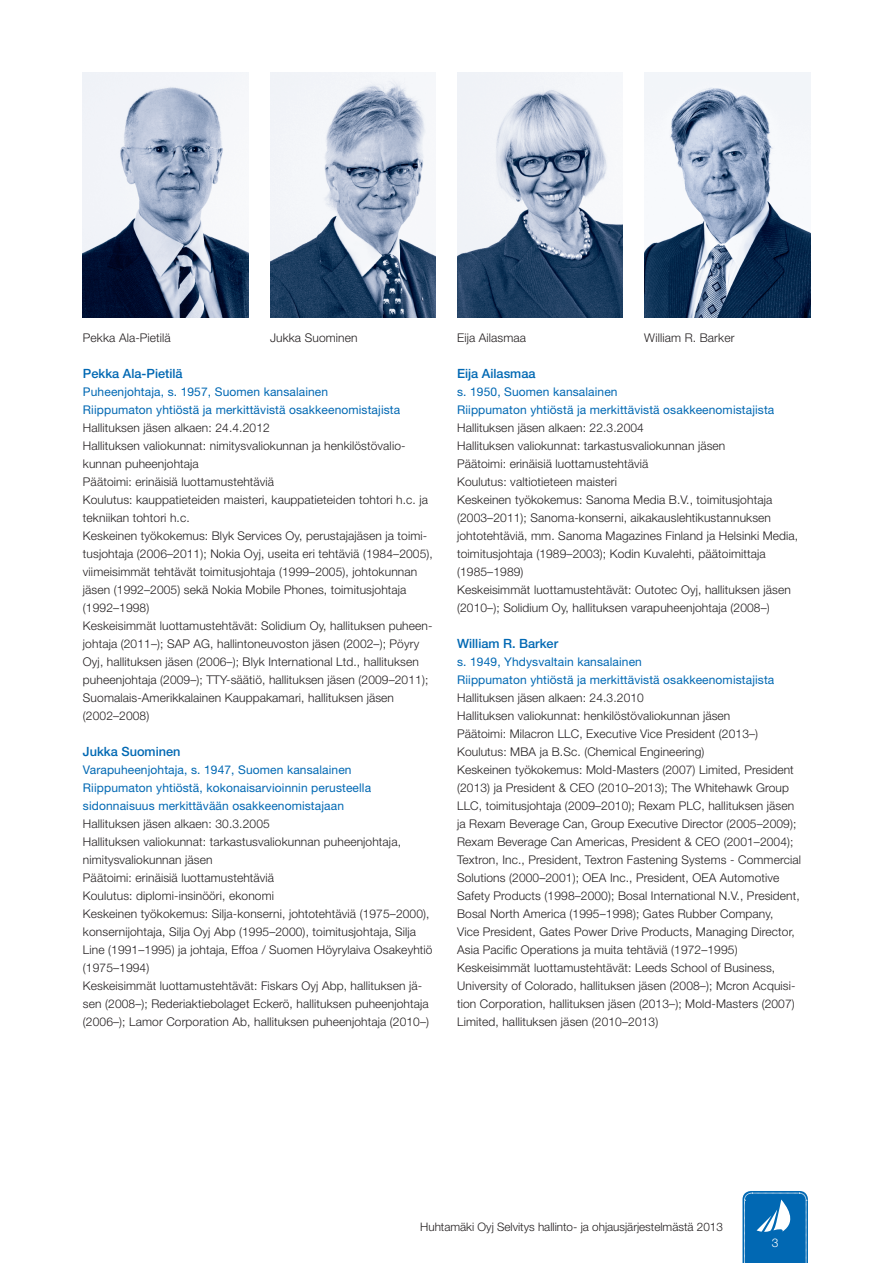
<style>
.page{position:relative;width:893px;height:1263px;background:#fff}
.page>*{position:absolute;margin:0;border:0;box-sizing:border-box;transform-origin:0 0}
.t1{font:500 12.75px "Helvetica Neue LT Std";color:#0168b3}
.t2{font:300 12px/18px "Helvetica Neue LT Std";letter-spacing:.01em;color:#231f20}
.t3{font:12px/18px "Helvetica Neue LT Std";letter-spacing:.01em;color:#0168b3}
.t4{font:300 12px "Helvetica Neue LT Std";color:#fff}
.t5{font:300 11.7px "Helvetica Neue LT Std";color:#231f20}
</style>
<div class="page">
<svg style="left:742px;top:1191px;width:66px;height:72px;background:#217bbc"></svg>
<img style="left:270px;top:72px;width:166px;height:246px">
<img style="left:457px;top:72px;width:166px;height:246px">
<img style="left:83px;top:72px;width:166px;height:246px">
<img style="left:644px;top:72px;width:166px;height:246px">
<p class="t2" style="left:83px;top:328px;width:89px">Pekka Ala-Pietilä</p>
<p class="t2" style="left:270px;top:328px;width:89px">Jukka Suominen</p>
<p class="t2" style="left:457px;top:328px;width:71px">Eija Ailasmaa</p>
<p class="t2" style="left:644px;top:328px;width:92px">William R. Barker</p>
<p class="t1" style="left:83px;top:366px;width:101px">Pekka Ala-Pietilä</p>
<p class="t3" style="left:83px;top:383px;width:319px">Puheenjohtaja, s. 1957, Suomen kansalainen<br>Riippumaton yhtiöstä ja merkittävistä osakkeenomistajista</p>
<p class="t2" style="left:83px;top:418px;width:351px">Hallituksen jäsen alkaen: 24.4.2012<br>Hallituksen valiokunnat: nimitysvaliokunnan ja henkilöstövalio&shy;kunnan puheenjohtaja<br>Päätoimi: erinäisiä luottamustehtäviä<br>Koulutus: kauppatieteiden maisteri, kauppatieteiden tohtori h.c. ja tekniikan tohtori h.c.<br>Keskeinen työkokemus: Blyk Services Oy, perustajajäsen ja toimi&shy;tusjohtaja (2006–2011); Nokia Oyj, useita eri tehtäviä (1984–2005), viimeisimmät tehtävät toimitusjohtaja (1999–2005), johtokunnan jäsen (1992–2005) sekä Nokia Mobile Phones, toimitusjohtaja (1992–1998)<br>Keskeisimmät luottamustehtävät: Solidium Oy, hallituksen puheen&shy;johtaja (2011–); SAP AG, hallintoneuvoston jäsen (2002–); Pöyry Oyj, hallituksen jäsen (2006–); Blyk International Ltd., hallituksen puheenjohtaja (2009–); TTY-säätiö, hallituksen jäsen (2009–2011); Suomalais-Amerikkalainen Kauppakamari, hallituksen jäsen (2002–2008)</p>
<p class="t1" style="left:83px;top:744px;width:99px">Jukka Suominen</p>
<p class="t3" style="left:83px;top:761px;width:290px">Varapuheenjohtaja, s. 1947, Suomen kansalainen<br>Riippumaton yhtiöstä, kokonaisarvioinnin perusteella sidonnaisuus merkittävään osakkeenomistajaan</p>
<p class="t2" style="left:83px;top:814px;width:351px">Hallituksen jäsen alkaen: 30.3.2005<br>Hallituksen valiokunnat: tarkastusvaliokunnan puheenjohtaja, nimitysvaliokunnan jäsen<br>Päätoimi: erinäisiä luottamustehtäviä<br>Koulutus: diplomi-insinööri, ekonomi<br>Keskeinen työkokemus: Silja-konserni, johtotehtäviä (1975–2000), konsernijohtaja, Silja Oyj Abp (1995–2000), toimitusjohtaja, Silja Line (1991–1995) ja johtaja, Effoa / Suomen Höyrylaiva Osakeyhtiö (1975–1994)<br>Keskeisimmät luottamustehtävät: Fiskars Oyj Abp, hallituksen jä&shy;sen (2008–); Rederiaktiebolaget Eckerö, hallituksen puheenjohtaja (2006–); Lamor Corporation Ab, hallituksen puheenjohtaja (2010–)</p>
<p class="t1" style="left:457px;top:366px;width:80px">Eija Ailasmaa</p>
<p class="t3" style="left:457px;top:383px;width:319px">s. 1950, Suomen kansalainen<br>Riippumaton yhtiöstä ja merkittävistä osakkeenomistajista</p>
<p class="t2" style="left:457px;top:418px;width:343px">Hallituksen jäsen alkaen: 22.3.2004<br>Hallituksen valiokunnat: tarkastusvaliokunnan jäsen<br>Päätoimi: erinäisiä luottamustehtäviä<br>Koulutus: valtiotieteen maisteri<br>Keskeinen työkokemus: Sanoma Media B.V., toimitusjohtaja (2003–2011); Sanoma-konserni, aikakauslehtikustannuksen johtotehtäviä, mm. Sanoma Magazines Finland ja Helsinki Media, toimitusjohtaja (1989–2003); Kodin Kuvalehti, päätoimittaja (1985–1989)<br>Keskeisimmät luottamustehtävät: Outotec Oyj, hallituksen jäsen (2010–); Solidium Oy, hallituksen varapuheenjohtaja (2008–)</p>
<p class="t1" style="left:457px;top:636px;width:103px">William R. Barker</p>
<p class="t3" style="left:457px;top:653px;width:319px">s. 1949, Yhdysvaltain kansalainen<br>Riippumaton yhtiöstä ja merkittävistä osakkeenomistajista</p>
<p class="t2" style="left:457px;top:688px;width:345px">Hallituksen jäsen alkaen: 24.3.2010<br>Hallituksen valiokunnat: henkilöstövaliokunnan jäsen<br>Päätoimi: Milacron LLC, Executive Vice President (2013–)<br>Koulutus: MBA ja B.Sc. (Chemical Engineering)<br>Keskeinen työkokemus: Mold-Masters (2007) Limited, President (2013) ja President &amp; CEO (2010–2013); The Whitehawk Group LLC, toimitusjohtaja (2009–2010); Rexam PLC, hallituksen jäsen ja Rexam Beverage Can, Group Executive Director (2005–2009); Rexam Beverage Can Americas, President &amp; CEO (2001–2004); Textron, Inc., President, Textron Fastening Systems - Commercial Solutions (2000–2001); OEA Inc., President, OEA Automotive Safety Products (1998–2000); Bosal International N.V., President, Bosal North America (1995–1998); Gates Rubber Company,<br>Vice President, Gates Power Drive Products, Managing Director, Asia Pacific Operations ja muita tehtäviä (1972–1995)<br>Keskeisimmät luottamustehtävät: Leeds School of Business, University of Colorado, hallituksen jäsen (2008–); Mcron Acquisi&shy;tion Corporation, hallituksen jäsen (2013–); Mold-Masters (2007)<br>Limited, hallituksen jäsen (2010–2013)</p>
<p class="t5" style="left:420px;top:1220px;width:304px">Huhtamäki Oyj Selvitys hallinto- ja ohjausjärjestelmästä 2013</p>
<p class="t4" style="left:772px;top:1235px;width:8px">3</p>
</div>
